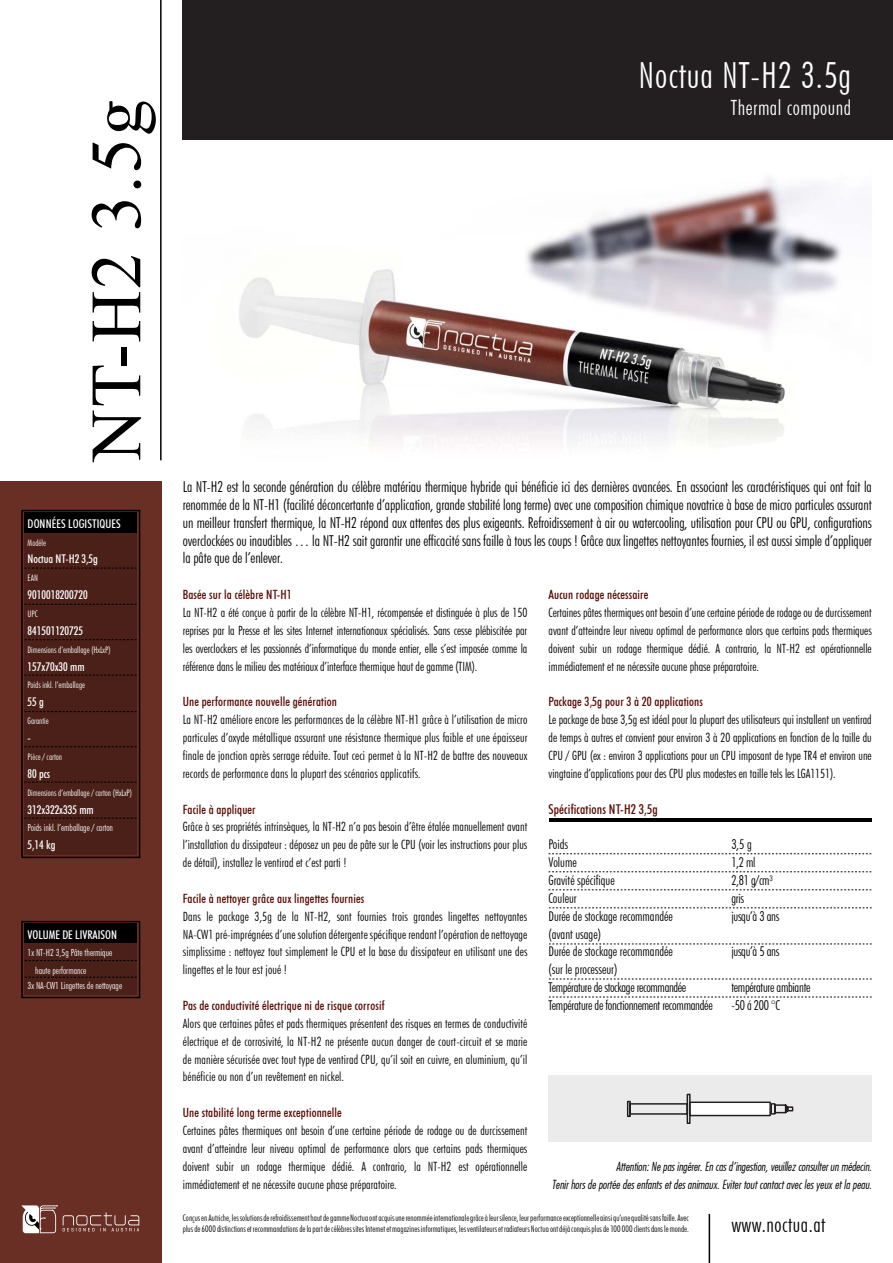
<style>
.page{position:relative;width:893px;height:1263px;background:#fff}
.page>*{position:absolute;margin:0;border:0;box-sizing:border-box;transform-origin:0 0}
.t1{font:72px "Times New Roman";color:#000001}
.t2{font:300 condensed 36px "Futura BT";letter-spacing:.025em;color:#fff}
.t3{font:300 condensed 21px "Futura BT";letter-spacing:.025em;color:#fff}
.t4{font:300 condensed 21px "Futura BT";letter-spacing:.025em;color:#000001}
.t5{font:300 condensed 15px/17.9px "Futura BT";letter-spacing:-.005em;color:#000;text-align:justify}
.t6{font:300 condensed 13.5px/17.9px "Futura BT";color:#000001}
.t7{font:300 condensed 13.5px/17.9px "Futura BT";letter-spacing:-.02em;color:#000}
.t8{font:500 condensed 13.5px "Futura BT";letter-spacing:.01em;color:#570901}
.t9{font:300 condensed 12.75px/17.9px "Futura BT";letter-spacing:.005em;color:#000001;text-align:justify}
.t10{font:500 condensed 12.75px "Futura BT";letter-spacing:.01em;color:#570901}
.t11{font:12px/17.9px "Futura Lt Cn BT Italic";color:#000;text-align:right}
.t12{font:500 condensed 12px "Futura BT";color:#fff}
.t13{font:300 condensed 9.75px/17.9px "Futura BT";color:#fff}
.t14{font:300 condensed 9px/10.8px "Futura BT";letter-spacing:.005em;color:#000001}
.t15{font:300 condensed 9px "Futura BT";color:#fff}
</style>
<div class="page">
<div style="left:0;top:482px;width:162px;height:781px;background:#6a2f24"></div>
<div style="left:24px;top:531px;width:113px;height:324px;background:#4a2019"></div>
<div style="left:24px;top:513px;width:113px;height:20px;background:#000001"></div>
<div style="left:21px;top:510px;width:119px;height:348px;border:2px solid #000001"></div>
<hr style="left:160px;top:0;width:2px;height:460px;background:#000001">
<div style="left:24px;top:942px;width:113px;height:52px;background:#4a2019"></div>
<div style="left:24px;top:924px;width:113px;height:19px;background:#000001"></div>
<div style="left:21px;top:921px;width:119px;height:77px;border:2px solid #000001"></div>
<svg style="left:24px;top:568px;width:113px;height:1px"></svg>
<svg style="left:24px;top:604px;width:113px;height:1px"></svg>
<svg style="left:24px;top:639px;width:113px;height:1px"></svg>
<svg style="left:24px;top:675px;width:113px;height:1px"></svg>
<svg style="left:24px;top:711px;width:113px;height:1px"></svg>
<svg style="left:24px;top:746px;width:113px;height:1px"></svg>
<svg style="left:24px;top:782px;width:113px;height:1px"></svg>
<svg style="left:24px;top:818px;width:113px;height:1px"></svg>
<hr style="left:709px;top:1214px;width:1px;height:49px;background:#000001">
<div style="left:183px;top:0;width:710px;height:139px;background:#231f20"></div>
<svg style="left:25px;top:960px;width:112px;height:1px"></svg>
<svg style="left:25px;top:977px;width:112px;height:1px"></svg>
<hr style="left:549px;top:818px;width:322px;height:4px;background:#000001">
<svg style="left:549px;top:853px;width:322px;height:1px"></svg>
<svg style="left:549px;top:871px;width:322px;height:1px"></svg>
<svg style="left:549px;top:889px;width:322px;height:1px"></svg>
<svg style="left:549px;top:944px;width:323px;height:1px"></svg>
<svg style="left:549px;top:907px;width:323px;height:1px"></svg>
<svg style="left:549px;top:997px;width:323px;height:1px"></svg>
<svg style="left:549px;top:979px;width:323px;height:1px"></svg>
<img style="left:239px;top:178px;width:603px;height:269px">
<div style="left:549px;top:1075px;width:323px;height:67px;background:#ebebeb"></div>
<svg style="left:771px;top:1103px;width:23px;height:12px"></svg>
<div style="left:690px;top:1102px;width:80px;height:13px;background:#fff"></div>
<div style="left:689px;top:1101px;width:82px;height:15px;border:1px solid #231f20"></div>
<svg style="left:626px;top:1093px;width:65px;height:31px"></svg>
<svg style="left:21px;top:1205px;width:118px;height:28px"></svg>
<h1 class="t1" style="left:65px;top:461px;width:363px;rotate:-90deg">NT-H2 3.5g</h1>
<p class="t12" style="left:28px;top:516px;width:95px">DONNÉES LOGISTIQUES</p>
<p class="t15" style="left:28px;top:537px;width:20px">Modéle</p>
<p class="t12" style="left:28px;top:552px;width:72px">Noctua NT-H2 3,5g</p>
<p class="t15" style="left:28px;top:573px;width:12px">EAN</p>
<p class="t12" style="left:28px;top:588px;width:62px">9010018200720</p>
<p class="t15" style="left:28px;top:608px;width:12px">UPC</p>
<p class="t12" style="left:28px;top:623px;width:57px">841501120725</p>
<p class="t15" style="left:28px;top:644px;width:84px">Dimensions d’emballage (HxLxP)</p>
<p class="t12" style="left:28px;top:659px;width:58px">157x70x30 mm</p>
<p class="t15" style="left:28px;top:680px;width:59px">Poids inkl. l’emballage</p>
<p class="t12" style="left:28px;top:695px;width:18px">55 g</p>
<p class="t15" style="left:28px;top:715px;width:23px">Garantie</p>
<p class="t12" style="left:28px;top:730px;width:5px">-</p>
<p class="t15" style="left:28px;top:751px;width:36px">Pièce / carton</p>
<p class="t12" style="left:28px;top:766px;width:24px">80 pcs</p>
<p class="t15" style="left:28px;top:787px;width:106px">Dimensions d’emballage / carton (HxLxP)</p>
<p class="t12" style="left:28px;top:802px;width:68px">312x322x335 mm</p>
<p class="t13" style="left:28px;top:819px;width:87px">Poids inkl. l’emballage / carton</p>
<p class="t12" style="left:28px;top:838px;width:29px">5,14 kg</p>
<p class="t12" style="left:28px;top:927px;width:91px">VOLUME DE LIVRAISON</p>
<p class="t13" style="left:35px;top:944px;width:79px;text-indent:-8px">1x NT-H2 3,5g Pâte thermique haute performance</p>
<p class="t13" style="left:28px;top:977px;width:96px">3x NA-CW1 Lingettes de nettoyage</p>
<h2 class="t2" style="left:639px;top:53px;width:214px">Noctua NT-H2 3.5g</h2>
<h3 class="t3" style="left:731px;top:95px;width:122px">Thermal compound</h3>
<p class="t5" style="left:183px;top:478px;width:690px">La NT-H2 est la seconde génération du célèbre matériau thermique hybride qui bénéficie ici des dernières avancées. En associant les caractéristiques qui ont fait la renommée de la NT-H1 (facilité déconcertante d’application, grande stabilité long terme) avec une composition chimique novatrice à base de micro particules assurant un meilleur transfert thermique, la NT-H2 répond aux attentes des plus exigeants. Refroidissement à air ou watercooling, utilisation pour CPU ou GPU, configurations overclockées ou inaudibles … la NT-H2 sait garantir une efficacité sans faille à tous les coups ! Grâce aux lingettes nettoyantes fournies, il est aussi simple d’appliquer la pâte que de l’enlever.</p>
<p class="t10" style="left:183px;top:587px;width:111px">Basée sur la célèbre NT-H1</p>
<p class="t9" style="left:183px;top:603px;width:346px">La NT-H2 a été conçue à partir de la célèbre NT-H1, récompensée et distinguée à plus de 150 reprises par la Presse et les sites Internet internationaux spécialisés. Sans cesse plébiscitée par les overclockers et les passionnés d’informatique du monde entier, elle s’est imposée comme la référence dans le milieu des matériaux d’interface thermique haut de gamme (TIM).</p>
<p class="t10" style="left:183px;top:694px;width:156px">Une performance nouvelle génération</p>
<p class="t9" style="left:183px;top:711px;width:346px">La NT-H2 améliore encore les performances de la célèbre NT-H1 grâce à l’utilisation de micro particules d’oxyde métallique assurant une résistance thermique plus faible et une épaisseur finale de jonction après serrage réduite. Tout ceci permet à la NT-H2 de battre des nouveaux records de performance dans la plupart des scénarios applicatifs.</p>
<p class="t10" style="left:183px;top:801px;width:74px">Facile à appliquer</p>
<p class="t9" style="left:183px;top:818px;width:346px">Grâce à ses propriétés intrinsèques, la NT-H2 n’a pas besoin d’être étalée manuellement avant l’installation du dissipateur : déposez un peu de pâte sur le CPU (voir les instructions pour plus de détail), installez le ventirad et c’est parti !</p>
<p class="t10" style="left:183px;top:890px;width:183px">Facile à nettoyer grâce aux lingettes fournies</p>
<p class="t9" style="left:183px;top:907px;width:346px">Dans le package 3,5g de la NT-H2, sont fournies trois grandes lingettes nettoyantes NA-CW1 pré-imprégnées d’une solution détergente spécifique rendant l’opération de nettoyage simplissime : nettoyez tout simplement le CPU et la base du dissipateur en utilisant une des lingettes et le tour est joué !</p>
<p class="t10" style="left:183px;top:998px;width:203px">Pas de conductivité électrique ni de risque corrosif</p>
<p class="t9" style="left:183px;top:1014px;width:346px">Alors que certaines pâtes et pads thermiques présentent des risques en termes de conductivité électrique et de corrosivité, la NT-H2 ne présente aucun danger de court-circuit et se marie de manière sécurisée avec tout type de ventirad CPU, qu’il soit en cuivre, en aluminium, qu’il bénéficie ou non d’un revêtement en nickel.</p>
<p class="t10" style="left:183px;top:1105px;width:160px">Une stabilité long terme exceptionnelle</p>
<p class="t9" style="left:183px;top:1121px;width:346px">Certaines pâtes thermiques ont besoin d’une certaine période de rodage ou de durcissement avant d’atteindre leur niveau optimal de performance alors que certains pads thermiques doivent subir un rodage thermique dédié. A contrario, la NT-H2 est opérationnelle immédiatement et ne nécessite aucune phase préparatoire.</p>
<p class="t10" style="left:549px;top:587px;width:101px">Aucun rodage nécessaire</p>
<p class="t9" style="left:549px;top:603px;width:325px">Certaines pâtes thermiques ont besoin d’une certaine période de rodage ou de durcissement avant d’atteindre leur niveau optimal de performance alors que certains pads thermiques doivent subir un rodage thermique dédié. A contrario, la NT-H2 est opérationnelle immédiatement et ne nécessite aucune phase préparatoire.</p>
<p class="t10" style="left:549px;top:694px;width:156px">Package 3,5g pour 3 à 20 applications</p>
<p class="t9" style="left:549px;top:711px;width:325px">Le package de base 3,5g est idéal pour la plupart des utilisateurs qui installent un ventirad de temps à autres et convient pour environ 3 à 20 applications en fonction de la taille du CPU / GPU (ex : environ 3 applications pour un CPU imposant de type TR4 et environ une vingtaine d’applications pour des CPU plus modestes en taille tels les LGA1151).</p>
<p class="t8" style="left:549px;top:800px;width:111px">Spécifications NT-H2 3,5g</p>
<p class="t6" style="left:548px;top:835px;width:166px">Poids<br>Volume<br>Gravité spécifique<br>Couleur<br>Durée de stockage recommandée<br>(avant usage)<br>Durée de stockage recommandée<br>(sur le processeur)<br>Température de stockage recommandée<br>Température de fonctionnement recommandée</p>
<p class="t7" style="left:731px;top:835px;width:49px">3,5 g<br>1,2 ml<br>2,81 g/cm³ gris<br>jusqu’à 3 ans</p>
<p class="t7" style="left:731px;top:942px;width:49px">jusqu’à 5 ans</p>
<p class="t7" style="left:731px;top:978px;width:81px">température ambiante -50 á 200 °C</p>
<p class="t11" style="left:552px;top:1157px;width:321px">Attention: Ne pas ingérer. En cas d’ingestion, veuillez consulter un médecin.<br>Tenir hors de portée des enfants et des animaux. Eviter tout contact avec les yeux et la peau.</p>
<p class="t14" style="left:183px;top:1212px;width:507px">Conçus en Autriche, les solutions de refroidissement haut de gamme Noctua ont acquis une renommée internationale grâce à leur silence, leur performance exceptionnelle ainsi qu’une qualité sans faille. Avec plus de 6000 distinctions et recommandations de la part de célèbres sites Internet et magazines informatiques, les ventilateurs et radiateurs Noctua ont déjà conquis plus de 100 000 clients dans le monde.</p>
<h3 class="t4" style="left:731px;top:1212px;width:96px">www.noctua.at</h3>
</div>
